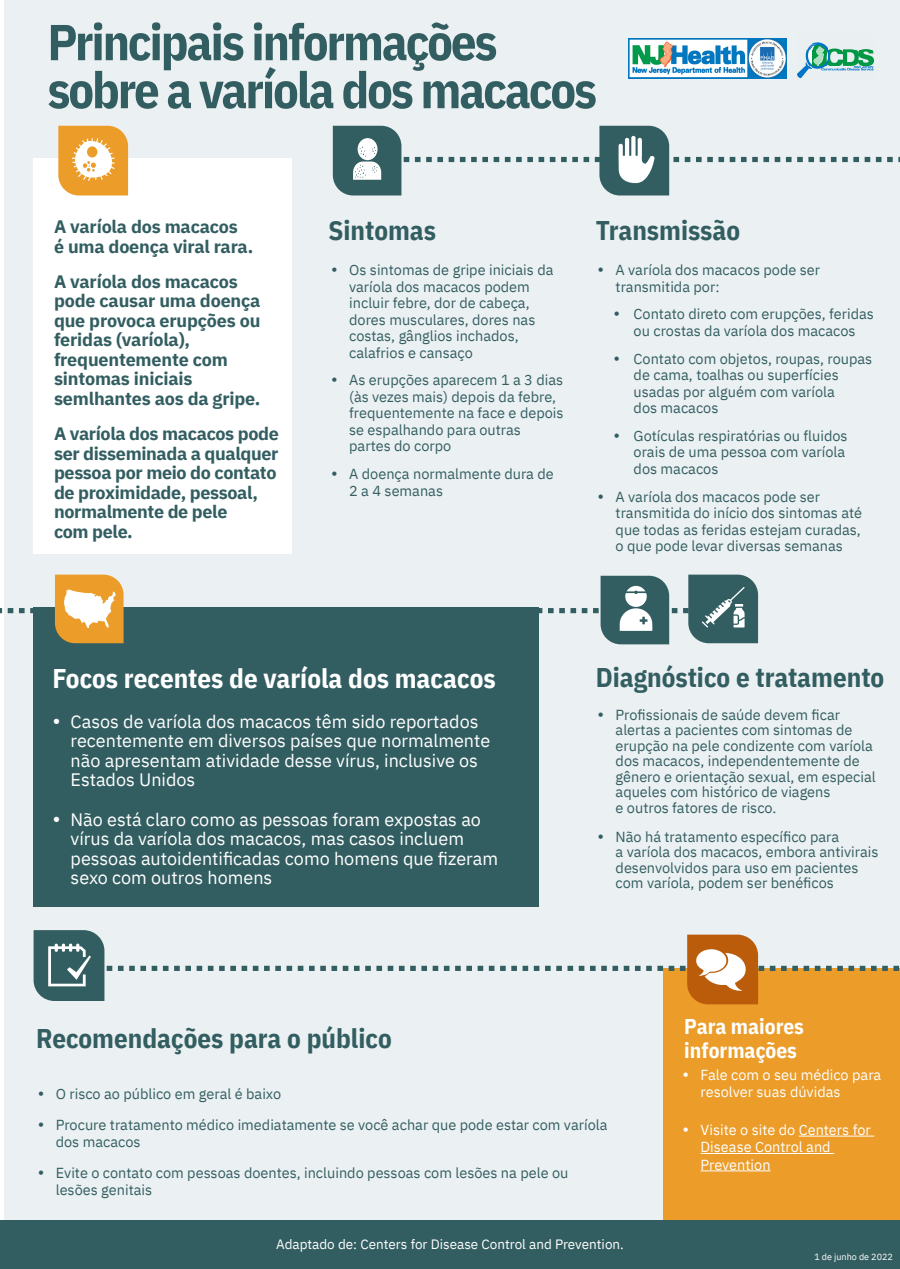
<style>
.page{position:relative;width:900px;height:1269px;background:#fff}
.page>*{position:absolute;margin:0;border:0;box-sizing:border-box;transform-origin:0 0}
.t1{font:700 50.5px/48px "IBM Plex Sans Cond";letter-spacing:-.04em;color:#335e61}
.t2{font:700 27px "IBM Plex Sans Cond";color:#335e61}
.t3{font:700 27px "IBM Plex Sans Cond";color:#fff}
.t4{font:700 21.4px/24.5px "IBM Plex Sans Cond";color:#fff}
.t5{font:18px/19.5px "IBM Plex Sans";color:#fff}
.t6{font:700 18px/19.5px "IBM Plex Sans";letter-spacing:-.01em;color:#335e61}
.t7{font:14.5px/16.5px "IBM Plex Sans";color:#335e61}
.t8{font:14.5px/17.4px "IBM Plex Sans";color:#fff}
.t9{font:13.5px "IBM Plex Sans";color:#fff}
.t10{font:9px "IBM Plex Sans";color:#fff}
</style>
<div class="page">
<div style="left:4px;top:0;width:896px;height:1268px;background:#ebf0f2"></div>
<div style="left:34px;top:158px;width:258px;height:396px;background:#fff"></div>
<div style="left:34px;top:607px;width:505px;height:300px;background:#335e61"></div>
<div style="left:664px;top:968px;width:236px;height:261px;background:#eb9c29"></div>
<div style="left:0;top:1220px;width:900px;height:49px;background:#335e61"></div>
<svg style="left:58px;top:126px;width:70px;height:70px;background:#efb45e"></svg>
<img style="left:797px;top:42px;width:77px;height:37px">
<img style="left:629px;top:38px;width:157px;height:41px">
<svg style="left:0;top:575px;width:758px;height:69px"></svg>
<svg style="left:34px;top:930px;width:865px;height:74px"></svg>
<svg style="left:333px;top:126px;width:567px;height:70px"></svg>
<hr style="left:799px;top:1136px;width:75px;height:1px;background:#fff">
<hr style="left:701px;top:1153px;width:133px;height:1px;background:#fff">
<hr style="left:701px;top:1170px;width:70px;height:1px;background:#fff">
<p class="t1" style="left:47px;top:14px;width:551px">Principais informações sobre a varíola dos macacos</p>
<p class="t6" style="left:54px;top:216px;width:201px">A varíola dos macacos<br>é uma doença viral rara.</p>
<p class="t6" style="left:54px;top:270px;width:208px">A varíola dos macacos pode causar uma doença que provoca erupções ou feridas (varíola), frequentemente com sintomas iniciais semlhantes aos da gripe.</p>
<p class="t6" style="left:54px;top:423px;width:226px">A varíola dos macacos pode ser disseminada a qualquer pessoa por meio do contato de proximidade, pessoal, normalmente de pele<br>com pele.</p>
<p class="t2" style="left:328px;top:209px;width:109px">Sintomas</p>
<p class="t2" style="left:596px;top:209px;width:146px">Transmissão</p>
<p class="t7" style="left:349px;top:260px;width:206px">Os sintomas de gripe iniciais da varíola dos macacos podem incluir febre, dor de cabeça, dores musculares, dores nas costas, gânglios inchados, calafrios e cansaço</p>
<p class="t7" style="left:349px;top:371px;width:216px">As erupções aparecem 1 a 3 dias (às vezes mais) depois da febre, frequentemente na face e depois se espalhando para outras partes do corpo</p>
<p class="t7" style="left:349px;top:464px;width:206px">A doença normalmente dura de<br>2 a 4 semanas</p>
<p class="t7" style="left:616px;top:260px;width:206px">A varíola dos macacos pode ser transmitida por:</p>
<p class="t7" style="left:634px;top:305px;width:242px">Contato direto com erupções, feridas ou crostas da varíola dos macacos</p>
<p class="t7" style="left:634px;top:349px;width:240px">Contato com objetos, roupas, roupas de cama, toalhas ou superfícies usadas por alguém com varíola<br>dos macacos</p>
<p class="t7" style="left:634px;top:426px;width:216px">Gotículas respiratórias ou fluidos orais de uma pessoa com varíola dos macacos</p>
<p class="t7" style="left:616px;top:487px;width:248px">A varíola dos macacos pode ser transmitida do início dos sintomas até que todas as feridas estejam curadas, o que pode levar diversas semanas</p>
<p class="t3" style="left:53px;top:657px;width:445px">Focos recentes de varíola dos macacos</p>
<p class="t5" style="left:71px;top:710px;width:421px">Casos de varíola dos macacos têm sido reportados recentemente em diversos países que normalmente não apresentam atividade desse vírus, inclusive os Estados Unidos</p>
<p class="t5" style="left:71px;top:808px;width:429px">Não está claro como as pessoas foram expostas ao vírus da varíola dos macacos, mas casos incluem pessoas autoidentificadas como homens que fizeram sexo com outros homens</p>
<p class="t2" style="left:596px;top:656px;width:290px">Diagnóstico e tratamento</p>
<p class="t7" style="left:616px;top:705px;width:262px;line-height:15.5px">Profissionais de saúde devem ficar alertas a pacientes com sintomas de erupção na pele condizente com varíola dos macacos, independentemente de gênero e orientação sexual, em especial aqueles com histórico de viagens<br>e outros fatores de risco.</p>
<p class="t7" style="left:616px;top:827px;width:264px;line-height:15.5px">Não há tratamento específico para<br>a varíola dos macacos, embora antivirais desenvolvidos para uso em pacientes com varíola, podem ser benéficos</p>
<p class="t2" style="left:36px;top:1017px;width:357px">Recomendações para o público</p>
<p class="t7" style="left:56px;top:1084px;width:227px">O risco ao público em geral é baixo</p>
<p class="t7" style="left:56px;top:1115px;width:553px;line-height:17.4px">Procure tratamento médico imediatamente se você achar que pode estar com varíola dos macacos</p>
<p class="t7" style="left:56px;top:1163px;width:514px;line-height:17.4px">Evite o contato com pessoas doentes, incluindo pessoas com lesões na pele ou lesões genitais</p>
<p class="t9" style="left:276px;top:1234px;width:349px">Adaptado de: Centers for Disease Control and Prevention.</p>
<p class="t4" style="left:684px;top:1012px;width:121px">Para maiores informações</p>
<p class="t8" style="left:701px;top:1065px;width:182px">Fale com o seu médico para resolver suas dúvidas</p>
<p class="t8" style="left:701px;top:1120px;width:172px">Visite o site do Centers for<br>Disease Control and<br>Prevention</p>
<p class="t10" style="left:814px;top:1250px;width:80px">1 de junho de 2022</p>
</div>
